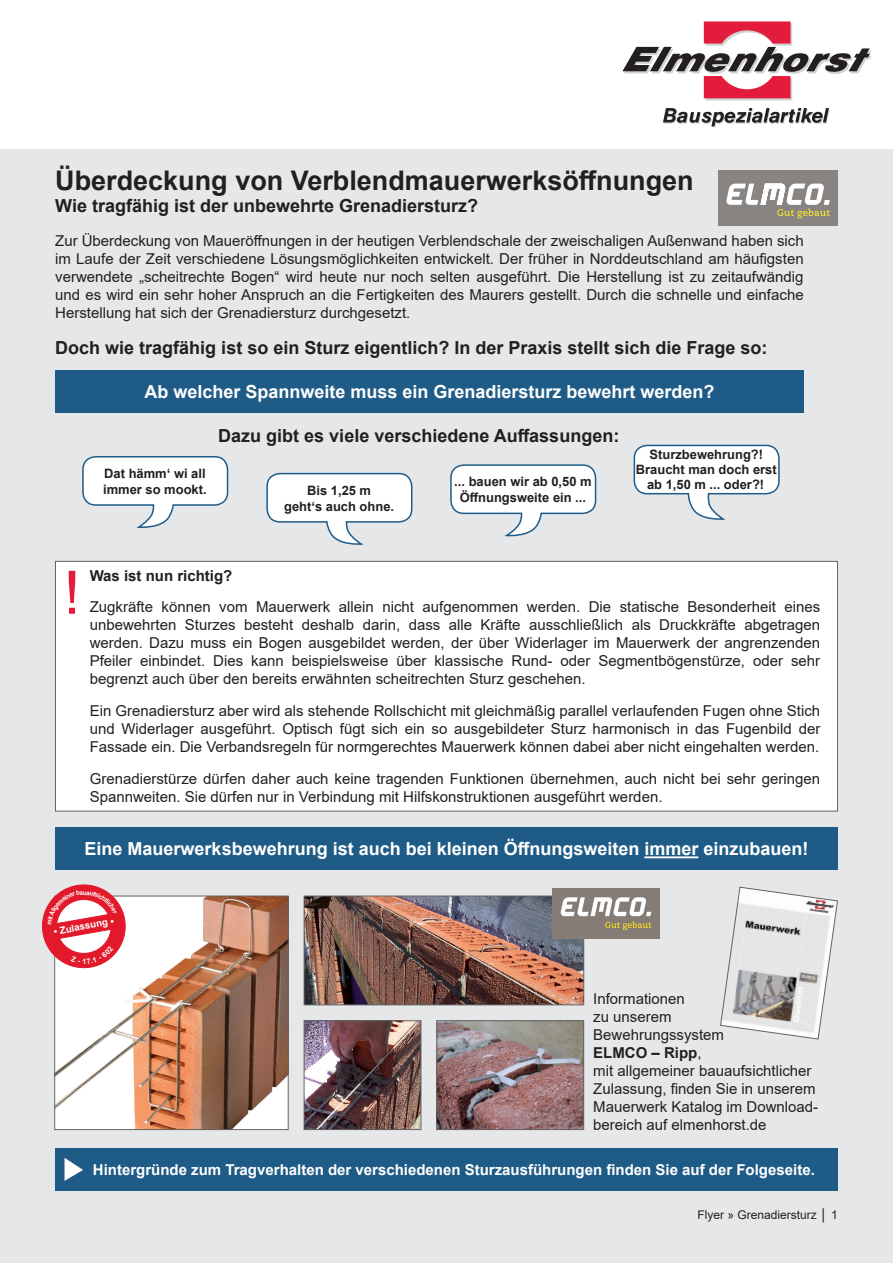
<style>
.page{position:relative;width:893px;height:1263px;background:#fff}
.page>*{position:absolute;margin:0;border:0;box-sizing:border-box;transform-origin:0 0}
.t1{font:60px "Arial";color:#e41c3b}
.t2{font:700 27px "Arial";color:#231f20}
.t3{font:700 18px "Arial";color:#231f20}
.t4{font:700 18px "Arial";color:#fff}
.t5{font:15px/18px "Arial";color:#231f20;text-align:justify}
.t6{font:700 15px "Arial";color:#fff}
.t7{font:700 15px "Arial";color:#231f20}
.t8{font:700 12.9px/15.5px "Arial";color:#231f20;text-align:center}
.t9{font:12px "Arial";color:#231f20}
.t10{font:700 9.75px "Arial";color:#fff}
.s1{font-weight:700}
</style>
<div class="page">
<div style="left:0;top:149px;width:893px;height:1114px;background:#e6e7e9"></div>
<svg style="left:663px;top:108px;width:167px;height:20px"></svg>
<svg style="left:622px;top:21px;width:250px;height:79px"></svg>
<div style="left:719px;top:170px;width:119px;height:55px;background:#888482"></div>
<svg style="left:726px;top:184px;width:104px;height:34px"></svg>
<div style="left:55px;top:561px;width:782px;height:250px;background:#fff"></div>
<div style="left:55px;top:561px;width:783px;height:250px;border:1px solid #636366"></div>
<div style="left:55px;top:1148px;width:783px;height:43px;background:#1f5b87"></div>
<svg style="left:64px;top:1158px;width:19px;height:23px"></svg>
<div style="left:55px;top:828px;width:783px;height:42px;background:#1f5b87"></div>
<hr style="left:644px;top:856px;width:54px;height:2px;background:#fff">
<div style="left:55px;top:370px;width:749px;height:42px;background:#1f5b87"></div>
<svg style="left:266px;top:472px;width:147px;height:73px"></svg>
<svg style="left:450px;top:464px;width:147px;height:73px"></svg>
<svg style="left:82px;top:456px;width:147px;height:72px"></svg>
<svg style="left:633px;top:444px;width:147px;height:76px"></svg>
<svg style="left:720px;top:887px;width:118px;height:152px"></svg>
<img style="left:57px;top:898px;width:229px;height:230px">
<div style="left:55px;top:896px;width:233px;height:234px;border:1px solid #636366"></div>
<img style="left:306px;top:898px;width:276px;height:105px">
<div style="left:304px;top:896px;width:280px;height:109px;border:1px solid #636366"></div>
<img style="left:306px;top:1022px;width:113px;height:106px">
<div style="left:304px;top:1020px;width:117px;height:110px;border:1px solid #636366"></div>
<img style="left:439px;top:1022px;width:143px;height:106px">
<div style="left:437px;top:1020px;width:147px;height:110px;border:1px solid #636366"></div>
<img style="left:553px;top:889px;width:106px;height:49px">
<svg style="left:42px;top:884px;width:87px;height:88px;background:#eb7f89"></svg>
<h2 class="t2" style="left:55px;top:161px;width:640px">Überdeckung von Verblendmauerwerksöffnungen</h2>
<p class="t3" style="left:55px;top:193px;width:424px">Wie tragfähig ist der unbewehrte Grenadiersturz?</p>
<p class="t5" style="left:55px;top:231px;width:750px">Zur Überdeckung von Maueröffnungen in der heutigen Verblendschale der zweischaligen Außenwand haben sich im Laufe der Zeit verschiedene Lösungsmöglichkeiten entwickelt. Der früher in Norddeutschland am häufigsten verwendete „scheitrechte Bogen“ wird heute nur noch selten ausgeführt. Die Herstellung ist zu zeitaufwändig und es wird ein sehr hoher Anspruch an die Fertigkeiten des Maurers gestellt. Durch die schnelle und einfache Herstellung hat sich der Grenadiersturz durchgesetzt.</p>
<p class="t3" style="left:55px;top:335px;width:714px">Doch wie tragfähig ist so ein Sturz eigentlich? In der Praxis stellt sich die Frage so:</p>
<p class="t4" style="left:144px;top:379px;width:572px">Ab welcher Spannweite muss ein Grenadiersturz bewehrt werden?</p>
<p class="t3" style="left:218px;top:423px;width:403px">Dazu gibt es viele verschiedene Auffassungen:</p>
<p class="t8" style="left:103px;top:466px;width:105px;text-align:left">Dat hämm‘ wi all immer so mookt.</p>
<p class="t8" style="left:284px;top:483px;width:111px">Bis 1,25 m<br>geht‘s auch ohne.</p>
<p class="t8" style="left:454px;top:474px;width:139px">... bauen wir ab 0,50 m<br>Öffnungsweite ein ...</p>
<p class="t8" style="left:636px;top:447px;width:142px;line-height:15px">Sturzbewehrung?!<br>Braucht man doch erst ab 1,50 m ... oder?!</p>
<h1 class="t1" style="left:64px;top:551px;width:18px">!</h1>
<p class="t7" style="left:90px;top:565px;width:144px">Was ist nun richtig?</p>
<p class="t5" style="left:90px;top:597px;width:732px">Zugkräfte können vom Mauerwerk allein nicht aufgenommen werden. Die statische Besonderheit eines unbewehrten Sturzes besteht deshalb darin, dass alle Kräfte ausschließlich als Druckkräfte abgetragen werden. Dazu muss ein Bogen ausgebildet werden, der über Widerlager im Mauerwerk der angrenzenden Pfeiler einbindet. Dies kann beispielsweise über klassische Rund- oder Segmentbögenstürze, oder sehr begrenzt auch über den bereits erwähnten scheitrechten Sturz geschehen.</p>
<p class="t5" style="left:90px;top:702px;width:732px">Ein Grenadiersturz aber wird als stehende Rollschicht mit gleichmäßig parallel verlaufenden Fugen ohne Stich und Widerlager ausgeführt. Optisch fügt sich ein so ausgebildeter Sturz harmonisch in das Fugenbild der Fassade ein. Die Verbandsregeln für normgerechtes Mauerwerk können dabei aber nicht eingehalten werden.</p>
<p class="t5" style="left:90px;top:770px;width:732px">Grenadierstürze dürfen daher auch keine tragenden Funktionen übernehmen, auch nicht bei sehr geringen<br>Spannweiten. Sie dürfen nur in Verbindung mit Hilfskonstruktionen ausgeführt werden.</p>
<p class="t4" style="left:85px;top:836px;width:725px">Eine Mauerwerksbewehrung ist auch bei kleinen Öffnungsweiten immer einzubauen!</p>
<p class="t10" style="left:53px;top:925px;width:64px;rotate:-10deg">• Zulassung •</p>
<p class="t5" style="left:593px;top:989px;width:227px;text-align:left">Informationen<br>zu unserem<br>Bewehrungssystem<br><span class="s1">ELMCO – Ripp</span>,<br>mit allgemeiner bauaufsichtlicher<br>Zulassung, finden Sie in unserem<br>Mauerwerk Katalog im Download&shy;bereich auf elmenhorst.de</p>
<p class="t6" style="left:93px;top:1159px;width:723px">Hintergründe zum Tragverhalten der verschiedenen Sturzausführungen finden Sie auf der Folgeseite.</p>
<p class="t9" style="left:697px;top:1206px;width:142px">Flyer » Grenadiersturz │ 1</p>
</div>
